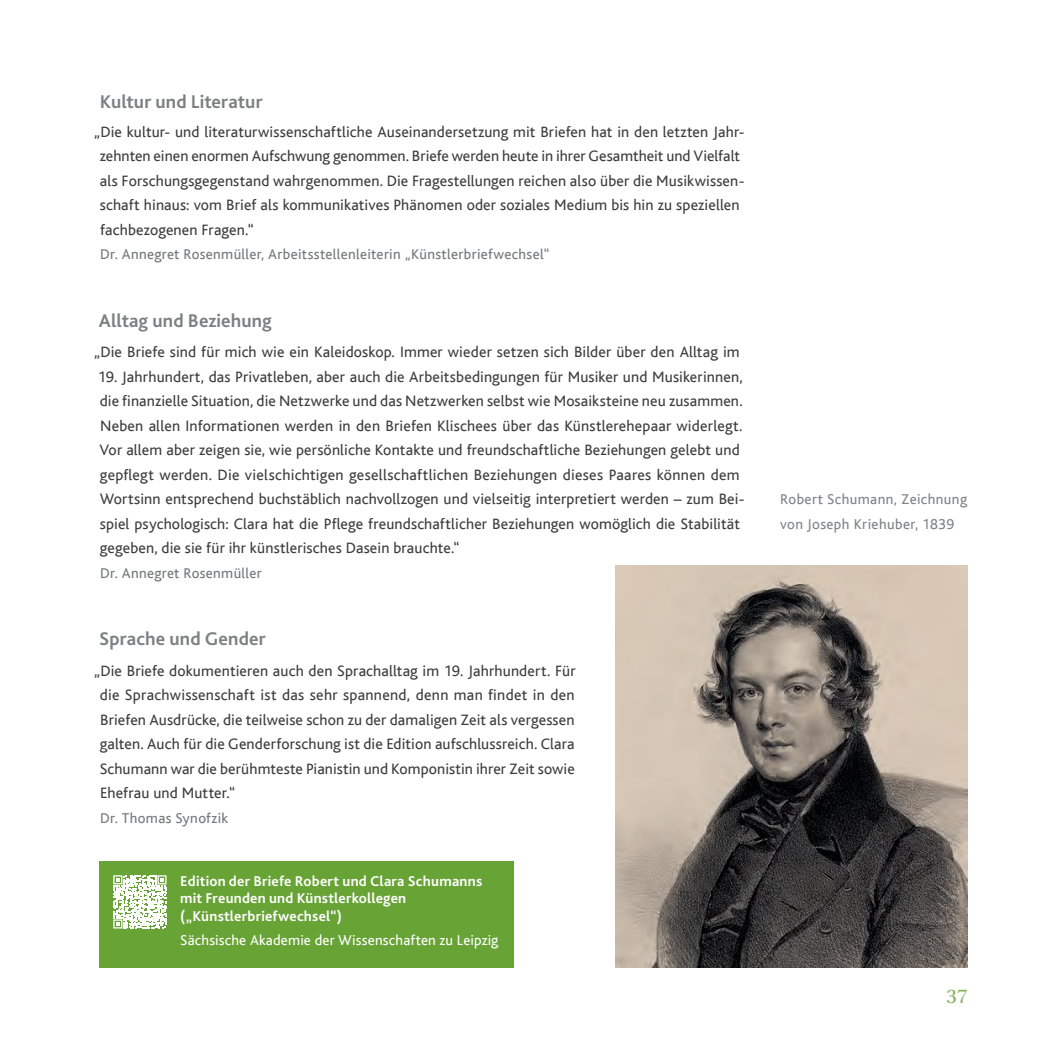
<style>
.page{position:relative;width:1042px;height:1042px;background:#fff}
.page>*{position:absolute;margin:0;border:0;box-sizing:border-box;transform-origin:0 0}
.t1{font:21px "Utopia Std";color:#89b45f}
.t2{font:700 19.25px "Bliss Pro";letter-spacing:.005em;color:#7d7f82}
.t3{font:15.75px/24.5px "Bliss";letter-spacing:.01em;color:#3e3e3f}
.t4{font:14.88px "Bliss";letter-spacing:.02em;color:#75777a}
.t5{font:700 14.88px/17.5px "Bliss Pro";letter-spacing:.015em;color:#fff}
.t6{font:14.88px/24.5px "Bliss";letter-spacing:.025em;color:#808285}
.t7{font:14.88px "Bliss";letter-spacing:.01em;color:#fff}
</style>
<div class="page">
<img style="left:615px;top:566px;width:352px;height:401px">
<div style="left:99px;top:861px;width:414px;height:106px;background:#68a335"></div>
<svg style="left:113px;top:875px;width:54px;height:53px"></svg>
<p class="t2" style="left:100px;top:90px;width:164px">Kultur und Literatur</p>
<p class="t3" style="left:100px;top:119px;width:646px;text-indent:-6px">„Die kultur- und literaturwissenschaftliche Auseinandersetzung mit Briefen hat in den letzten Jahr&shy;zehnten einen enormen Aufschwung genommen. Briefe werden heute in ihrer Gesamtheit und Vielfalt als Forschungsgegenstand wahrgenommen. Die Fragestellungen reichen also über die Musikwissen&shy;schaft hinaus: vom Brief als kommunikatives Phänomen oder soziales Medium bis hin zu speziellen fachbezogenen Fragen.“</p>
<p class="t4" style="left:100px;top:246px;width:451px">Dr. Annegret Rosenmüller, Arbeitsstellenleiterin „Künstlerbriefwechsel“</p>
<p class="t2" style="left:99px;top:308px;width:174px">Alltag und Beziehung</p>
<p class="t3" style="left:94px;top:340px;width:647px">„Die Briefe sind für mich wie ein Kaleidoskop. Immer wieder setzen sich Bilder über den Alltag im</p>
<p class="t3" style="left:98px;top:364px;width:648px">19. Jahrhundert, das Privatleben, aber auch die Arbeitsbedingungen für Musiker und Musikerinnen, die finanzielle Situation, die Netzwerke und das Netzwerken selbst wie Mosaiksteine neu zusammen.<br>Neben allen Informationen werden in den Briefen Klischees über das Künstlerehepaar widerlegt.<br>Vor allem aber zeigen sie, wie persönliche Kontakte und freundschaftliche Beziehungen gelebt und gepflegt werden. Die vielschichtigen gesellschaftlichen Beziehungen dieses Paares können dem Wortsinn entsprechend buchstäblich nachvollzogen und vielseitig interpretiert werden – zum Bei&shy;spiel psychologisch: Clara hat die Pflege freundschaftlicher Beziehungen womöglich die Stabilität gegeben, die sie für ihr künstlerisches Dasein brauchte.“</p>
<p class="t4" style="left:100px;top:565px;width:163px">Dr. Annegret Rosenmüller</p>
<p class="t2" style="left:99px;top:627px;width:168px">Sprache und Gender</p>
<p class="t3" style="left:100px;top:658px;width:477px;text-align:justify;text-indent:-6px">„Die Briefe dokumentieren auch den Sprachalltag im 19. Jahrhundert. Für die Sprachwissenschaft ist das sehr spannend, denn man findet in den Briefen Ausdrücke, die teilweise schon zu der damaligen Zeit als vergessen galten. Auch für die Genderforschung ist die Edition aufschlussreich. Clara Schumann war die berühmteste Pianistin und Komponistin ihrer Zeit sowie Ehefrau und Mutter.“</p>
<p class="t4" style="left:100px;top:810px;width:130px">Dr. Thomas Synofzik</p>
<p class="t5" style="left:180px;top:872px;width:303px">Edition der Briefe Robert und Clara Schumanns mit Freunden und Künstlerkollegen („Künstlerbriefwechsel“)</p>
<p class="t7" style="left:180px;top:932px;width:320px">Sächsische Akademie der Wissenschaften zu Leipzig</p>
<p class="t6" style="left:780px;top:487px;width:188px">Robert Schumann, Zeichnung von Joseph Kriehuber, 1839</p>
<h1 class="t1" style="left:946px;top:985px;width:22px">37</h1>
</div>
